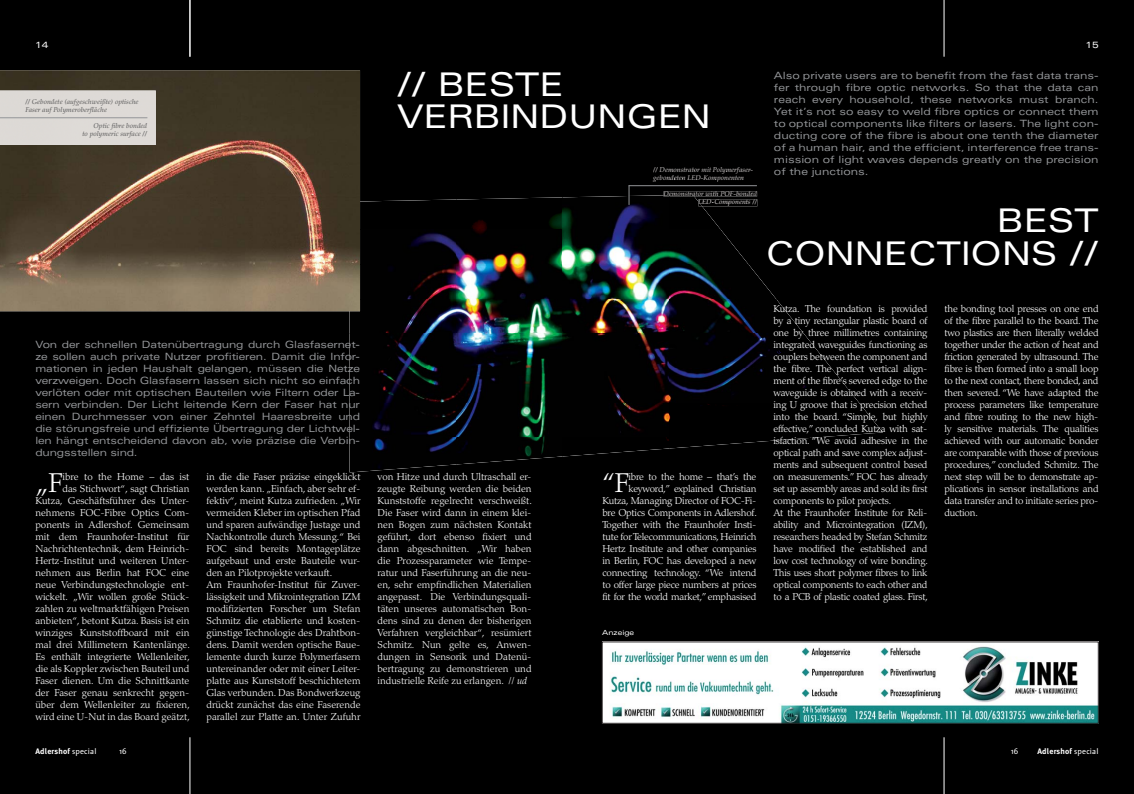
<style>
.page{position:relative;width:1134px;height:794px;background:#000}
.page>*{position:absolute;margin:0;border:0;box-sizing:border-box;transform-origin:0 0}
.t1{font:expanded 32.6px/32.6px "Univers";color:#fff}
.t2{font:300 27.1px "Palatino";color:#fff}
.t3{font:300 10px/12px "Palatino";color:#fff;text-align:justify}
.t4{font:300 10px/12px "Palatino";letter-spacing:-.02em;color:#fff;text-align:right}
.t5{font:expanded 10px/12px "Univers";letter-spacing:-.015em;color:#939598;text-align:justify}
.t6{font:expanded 9px "Univers";color:#fff}
.t7{font:700 8px "Meta Plus";letter-spacing:.02em;color:#fff}
.t8{font:8px "Thesis Sans";color:#fff}
.t9{font:italic 500 7px/8px "Palatino";color:#cdc9c9}
.t10{font:italic 500 7px/8px "Palatino";color:#686767}
.t11{font:italic 500 7px/8px "Palatino";color:#696868;text-align:right}
.t12{font:expanded 7px "Univers";color:#fff}
.s1{color:#676666}
.s2{color:#686868}
.s3{color:#696868}
.s4{color:#676768}
.s5{color:#6a6a6a}
.s6{color:#696969}
.s7{color:#cecac9}
.s8{font-style:italic}
.s9{font-family:"Thesis Sans";font-weight:400}
</style>
<div class="page">
<div style="left:360px;top:199px;width:96px;height:31px;background:#000"></div>
<img style="left:456px;top:195px;width:266px;height:35px">
<img style="left:360px;top:230px;width:389px;height:34px">
<img style="left:350px;top:264px;width:426px;height:174px">
<div style="left:776px;top:298px;width:36px;height:143px;background:#000"></div>
<div style="left:812px;top:334px;width:35px;height:104px;background:#000"></div>
<div style="left:847px;top:387px;width:36px;height:49px;background:#000"></div>
<img style="left:350px;top:438px;width:106px;height:34px">
<img style="left:456px;top:438px;width:107px;height:27px">
<div style="left:563px;top:438px;width:106px;height:19px;background:#000"></div>
<img style="left:669px;top:438px;width:107px;height:11px">
<div style="left:772px;top:69px;width:330px;height:112px;background:#000"></div>
<hr style="left:190px;top:0;width:1px;height:57px;background:#fff">
<hr style="left:944px;top:0;width:1px;height:57px;background:#fff">
<div style="left:766px;top:206px;width:336px;height:63px;background:#000"></div>
<img style="left:0;top:70px;width:360px;height:241px">
<div style="left:0;top:91px;width:156px;height:54px;background:#dddad6"></div>
<img style="left:25px;top:99px;width:114px;height:7px">
<img style="left:25px;top:107px;width:82px;height:7px">
<img style="left:94px;top:123px;width:53px;height:7px">
<img style="left:83px;top:131px;width:64px;height:7px">
<hr style="left:0;top:117px;width:147px;height:1px;background:#939598">
<img style="left:653px;top:167px;width:100px;height:7px">
<img style="left:653px;top:175px;width:91px;height:7px">
<img style="left:664px;top:191px;width:93px;height:5px">
<img style="left:664px;top:195px;width:30px;height:1px">
<img style="left:698px;top:199px;width:59px;height:7px">
<svg style="left:698px;top:202px;width:4px;height:4px"></svg>
<hr style="left:629px;top:185px;width:128px;height:1px;background:#939598">
<hr style="left:190px;top:737px;width:1px;height:57px;background:#fff">
<hr style="left:944px;top:737px;width:1px;height:57px;background:#fff">
<img style="left:604px;top:643px;width:492px;height:78px">
<svg style="left:629px;top:185px;width:1px;height:20px"></svg>
<p class="t6" style="left:35px;top:42px;width:15px">14</p>
<p class="t6" style="left:1085px;top:42px;width:15px">15</p>
<p class="t10" style="left:26px;top:99px;width:115px">// Geb<span class="s1">ondete</span> (aufg<span class="s1">esc</span><span class="s2">hweißte)</span> <span class="s3">opt</span><span class="s2">ische<br></span>Fas<span class="s1">er</span> auf Po<span class="s4">lym</span>ero<span class="s2">berflä</span><span class="s3">che</span></p>
<p class="t11" style="left:82px;top:123px;width:66px"><span class="s5">Opt</span><span class="s2">ic</span> <span class="s6">fib</span>re bonded<br>to polyme<span class="s2">ric</span> surface <span class="s6">//</span></p>
<h1 class="t1" style="left:397px;top:71px;width:315px">// BESTE<br>VERBINDUNGEN</h1>
<p class="t9" style="left:653px;top:167px;width:102px">// Demons<span class="s7">trato</span>r mit Polymerfaser&shy;gebond<span class="s7">ete</span>n L<span class="s7">ED-</span>Komponenten</p>
<p class="t9" style="left:663px;top:191px;width:95px;text-align:right">Dem<span class="s7">ons</span>trator with POF-bonded<br>LED-Components //</p>
<p class="t5" style="left:774px;top:70px;width:326px">Also private users are to benefit from the fast data trans&shy;fer through fibre optic networks. So that the data can reach every household, these networks must branch.<br>Yet it’s not so easy to weld fibre optics or connect them to optical components like filters or lasers. The light con&shy;ducting core of the fibre is about one tenth the diameter of a human hair, and the efficient, interference free trans&shy;mission of light waves depends greatly on the precision of the junctions.</p>
<h1 class="t1" style="left:765px;top:207px;width:335px;text-align:right">BEST<br>CONNECTIONS //</h1>
<p class="t5" style="left:35px;top:339px;width:326px">Von der schnellen Datenübertragung durch Glasfasernet&shy;ze sollen auch private Nutzer profitieren. Damit die Infor&shy;mationen in jeden Haushalt gelangen, müssen die Netze verzweigen. Doch Glasfasern lassen sich nicht so einfach verlöten oder mit optischen Bauteilen wie Filtern oder La&shy;sern verbinden. Der Licht leitende Kern der Faser hat nur einen Durchmesser von einer Zehntel Haaresbreite und die störungsfreie und effiziente Übertragung der Lichtwel&shy;len hängt entscheidend davon ab, wie präzise die Verbin&shy;dungsstellen sind.</p>
<p class="t3" style="left:35px;top:472px;width:156px;text-align:right">ibre to the Home – das ist<br>das Stichwort“, sagt Christian Kutza, Geschäftsführer des Unter&shy;nehmens FOC-Fibre Optics Com&shy;ponents in Adlershof. Gemeinsam mit dem Fraunhofer-Institut für Nachrichtentechnik, dem Heinrich-Hertz-Institut und weiteren Unter&shy;nehmen aus Berlin hat FOC eine neue Verbindungstechnologie ent&shy;wickelt. „Wir wollen große Stück&shy;zahlen zu weltmarktfähigen Preisen anbieten“, betont Kutza. Basis ist ein winziges Kunststoffboard mit ein mal drei Millimetern Kantenlänge.<br>Es enthält integrierte Wellenleiter, die als Koppler zwischen Bauteil und Faser dienen. Um die Schnittkante der Faser genau senkrecht gegen&shy;über dem Wellenleiter zu fixieren, wird eine U-Nut in das Board geätzt,</p>
<p class="t3" style="left:206px;top:472px;width:156px;text-align:left">in die die Faser präzise eingeklickt werden kann. „Einfach, aber sehr ef&shy;fektiv“, meint Kutza zufrieden. „Wir vermeiden Kleber im optischen Pfad und sparen aufwändige Justage und Nachkontrolle durch Messung.“ Bei FOC sind bereits Montageplätze aufgebaut und erste Bauteile wur&shy;den an Pilotprojekte verkauft.<br>Am Fraunhofer-Institut für Zuver&shy;lässigkeit und Mikrointegration IZM modifizierten Forscher um Stefan Schmitz die etablierte und kosten&shy;günstige Technologie des Drahtbon&shy;dens. Damit werden optische Baue&shy;lemente durch kurze Polymerfasern untereinander oder mit einer Leiter&shy;platte aus Kunststoff beschichtetem Glas verbunden. Das Bondwerkzeug drückt zunächst das eine Faserende parallel zur Platte an. Unter Zufuhr</p>
<p class="t3" style="left:377px;top:472px;width:156px">von Hitze und durch Ultraschall er&shy;zeugte Reibung werden die beiden Kunststoffe regelrecht verschweißt.<br>Die Faser wird dann in einem klei&shy;nen Bogen zum nächsten Kontakt geführt, dort ebenso fixiert und dann abgeschnitten. „Wir haben die Prozessparameter wie Tempe&shy;ratur und Faserführung an die neu&shy;en, sehr empfindlichen Materialien angepasst. Die Verbindungsquali&shy;täten unseres automatischen Bon&shy;dens sind zu denen der bisherigen Verfahren vergleichbar“, resümiert Schmitz. Nun gelte es, Anwen&shy;dungen in Sensorik und Datenü&shy;bertragung zu demonstrieren und industrielle Reife zu erlangen. // <span class="s8">ud</span></p>
<h2 class="t2" style="left:35px;top:472px;width:29px">„F</h2>
<p class="t4" style="left:602px;top:472px;width:156px">ibre to the home – that’s the keyword,” explained Christian Kutza, Managing Director of FOC-Fi&shy;bre Optics Components in Adlershof.<br>Together with the Fraunhofer Insti&shy;tute for Telecommunications, Heinrich Hertz Institute and other companies in Berlin, FOC has developed a new connecting technology. “We intend to offer large piece numbers at prices fit for the world market,” emphasised</p>
<h2 class="t2" style="left:602px;top:472px;width:28px">“F</h2>
<p class="t12" style="left:602px;top:630px;width:34px">Anzeige</p>
<p class="t4" style="left:773px;top:304px;width:156px;text-align:left">Kutza. The foundation is provided by a tiny rectangular plastic board of one by three millimetres containing integrated waveguides functioning as couplers between the component and the fibre. The perfect vertical align&shy;ment of the fibre’s severed edge to the waveguide is obtained with a receiv&shy;ing U groove that is precision etched into the board. “Simple, but highly effective,” concluded Kutza with sat&shy;isfaction. “We avoid adhesive in the optical path and save complex adjust&shy;ments and subsequent control based on measurements.” FOC has already set up assembly areas and sold its first components to pilot projects.<br>At the Fraunhofer Institute for Reli&shy;ability and Microintegration (IZM), researchers headed by Stefan Schmitz have modified the established and low cost technology of wire bonding.<br>This uses short polymer fibres to link optical components to each other and to a PCB of plastic coated glass. First,</p>
<p class="t3" style="left:944px;top:304px;width:156px">the bonding tool presses on one end of the fibre parallel to the board. The two plastics are then literally welded together under the action of heat and friction generated by ultrasound. The fibre is then formed into a small loop to the next contact, there bonded, and then severed. “We have adapted the process parameters like temperature and fibre routing to the new high&shy;ly sensitive materials. The qualities achieved with our automatic bonder are comparable with those of previous procedures,” concluded Schmitz. The next step will be to demonstrate ap&shy;plications in sensor installations and data transfer and to initiate series pro&shy;duction.</p>
<p class="t7" style="left:35px;top:747px;width:63px">Adlershof <span class="s9">special</span></p>
<p class="t8" style="left:119px;top:747px;width:9px">16</p>
<p class="t8" style="left:1011px;top:747px;width:9px">16</p>
<p class="t7" style="left:1037px;top:747px;width:63px">Adlershof <span class="s9">special</span></p>
</div>
